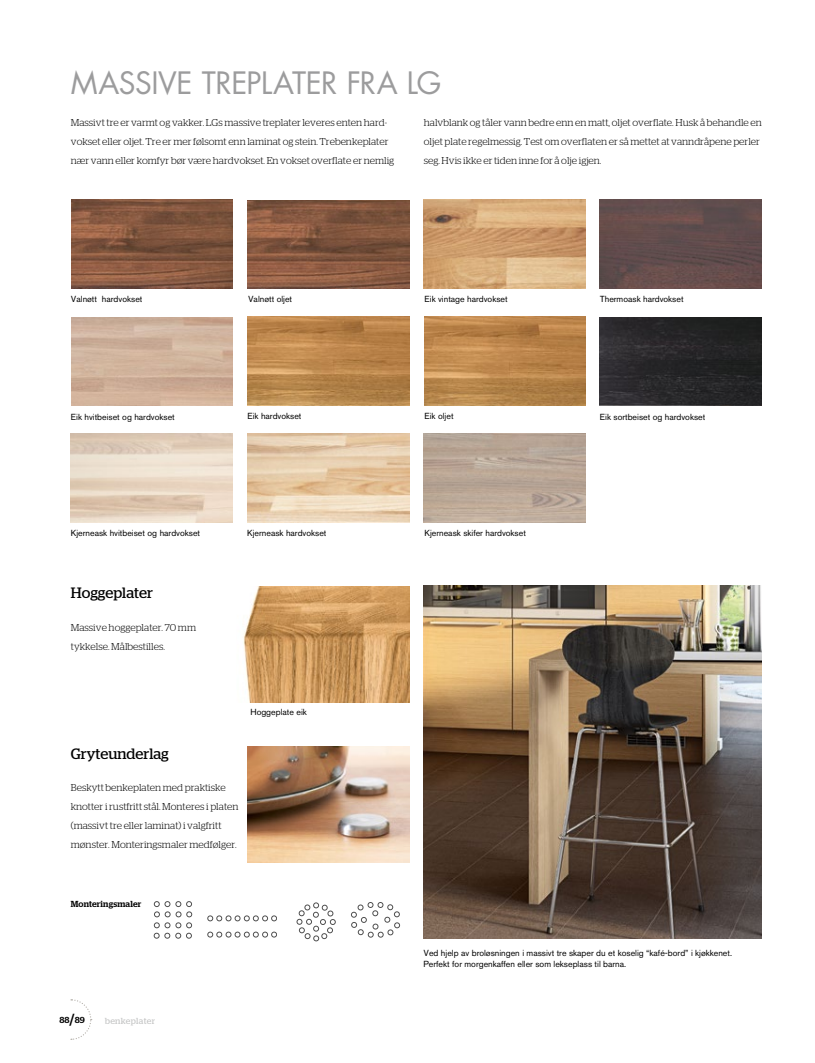
<style>
.page{position:relative;width:815px;height:1063px;background:#fff}
.page>*{position:absolute;margin:0;border:0;box-sizing:border-box;transform-origin:0 0}
.t1{font:30px "Futura";letter-spacing:-.015em;color:#9c9c9d}
.t2{font:15px "Stag";color:#000}
.t3{font:300 10px/18.8px "Stag";color:#000}
.t4{font:8.75px/11.2px "Akzidenz Grotesk BE Tiger";color:#000}
.t5{font:500 8.75px "Stag";letter-spacing:.02em;color:#000}
.t6{font:8.75px "Stag";letter-spacing:.03em;color:#c5c6c6}
.s1{font-size:15.25px}
</style>
<div class="page">
<svg style="left:71px;top:999px;width:21px;height:41px"></svg>
<img style="left:247px;top:747px;width:162px;height:115px">
<svg style="left:154px;top:901px;width:123px;height:38px"></svg>
<svg style="left:296px;top:902px;width:105px;height:39px"></svg>
<img style="left:243px;top:586px;width:166px;height:116px">
<img style="left:423px;top:586px;width:339px;height:353px">
<img style="left:600px;top:200px;width:162px;height:88px">
<img style="left:600px;top:317px;width:162px;height:89px">
<img style="left:71px;top:200px;width:162px;height:89px">
<img style="left:248px;top:200px;width:161px;height:89px">
<img style="left:424px;top:434px;width:162px;height:88px">
<img style="left:423px;top:200px;width:163px;height:88px">
<img style="left:248px;top:317px;width:161px;height:89px">
<img style="left:424px;top:317px;width:162px;height:89px">
<img style="left:248px;top:434px;width:161px;height:88px">
<h1 class="t1" style="left:71px;top:64px;width:372px">MASSIVE TREPLATER FRA LG</h1>
<p class="t3" style="left:71px;top:113px;width:325px">Massivt tre er varmt og vakker. LGs massive treplater leveres enten hard&shy;vokset eller oljet. Tre er mer følsomt enn laminat og stein. Trebenkeplater nær vann eller komfyr bør være hardvokset. En vokset overflate er nemlig</p>
<p class="t3" style="left:424px;top:113px;width:339px">halvblank og tåler vann bedre enn en matt, oljet overflate. Husk å behandle en oljet plate regelmessig. Test om overflaten er så mettet at vanndråpene perler seg. Hvis ikke er tiden inne for å olje igjen.</p>
<p class="t4" style="left:71px;top:293px;width:73px">Valnøtt hardvokset</p>
<p class="t4" style="left:248px;top:293px;width:46px">Valnøtt oljet</p>
<p class="t4" style="left:425px;top:293px;width:85px">Eik vintage hardvokset</p>
<p class="t4" style="left:71px;top:411px;width:105px">Eik hvitbeiset og hardvokset</p>
<p class="t4" style="left:247px;top:410px;width:56px">Eik hardvokset</p>
<p class="t4" style="left:424px;top:410px;width:31px">Eik oljet</p>
<p class="t4" style="left:71px;top:527px;width:131px">Kjerneask hvitbeiset og hardvokset</p>
<h2 class="t2" style="left:71px;top:584px;width:84px">Hoggeplater</h2>
<p class="t3" style="left:71px;top:618px;width:127px">Massive hoggeplater. 70 mm tykkelse. Målbestilles.</p>
<p class="t4" style="left:247px;top:528px;width:81px">Kjerneask hardvokset</p>
<h2 class="t2" style="left:71px;top:745px;width:100px">Gryteunderlag</h2>
<p class="t3" style="left:71px;top:778px;width:169px">Beskytt benkeplaten med praktiske knotter i rustfritt stål. Monteres i platen (massivt tre eller laminat) i valgfritt mønster. Monteringsmaler medfølger.</p>
<p class="t4" style="left:250px;top:707px;width:58px">Hoggeplate eik</p>
<p class="t5" style="left:71px;top:899px;width:72px">Monteringsmaler</p>
<p class="t4" style="left:424px;top:528px;width:103px">Kjerneask skifer hardvokset</p>
<p class="t4" style="left:600px;top:293px;width:85px">Thermoask hardvokset</p>
<p class="t4" style="left:600px;top:412px;width:107px">Eik sortbeiset og hardvokset</p>
<p class="t5" style="left:59px;top:1015px;width:27px">88<span class="s1">/</span>89</p>
<p class="t6" style="left:105px;top:1016px;width:51px">benkeplater</p>
<p class="t4" style="left:423px;top:947px;width:310px">Ved hjelp av broløsningen i massivt tre skaper du et koselig “kafé-bord” i kjøkkenet.<br>Perfekt for morgenkaffen eller som lekseplass til barna.</p>
</div>
